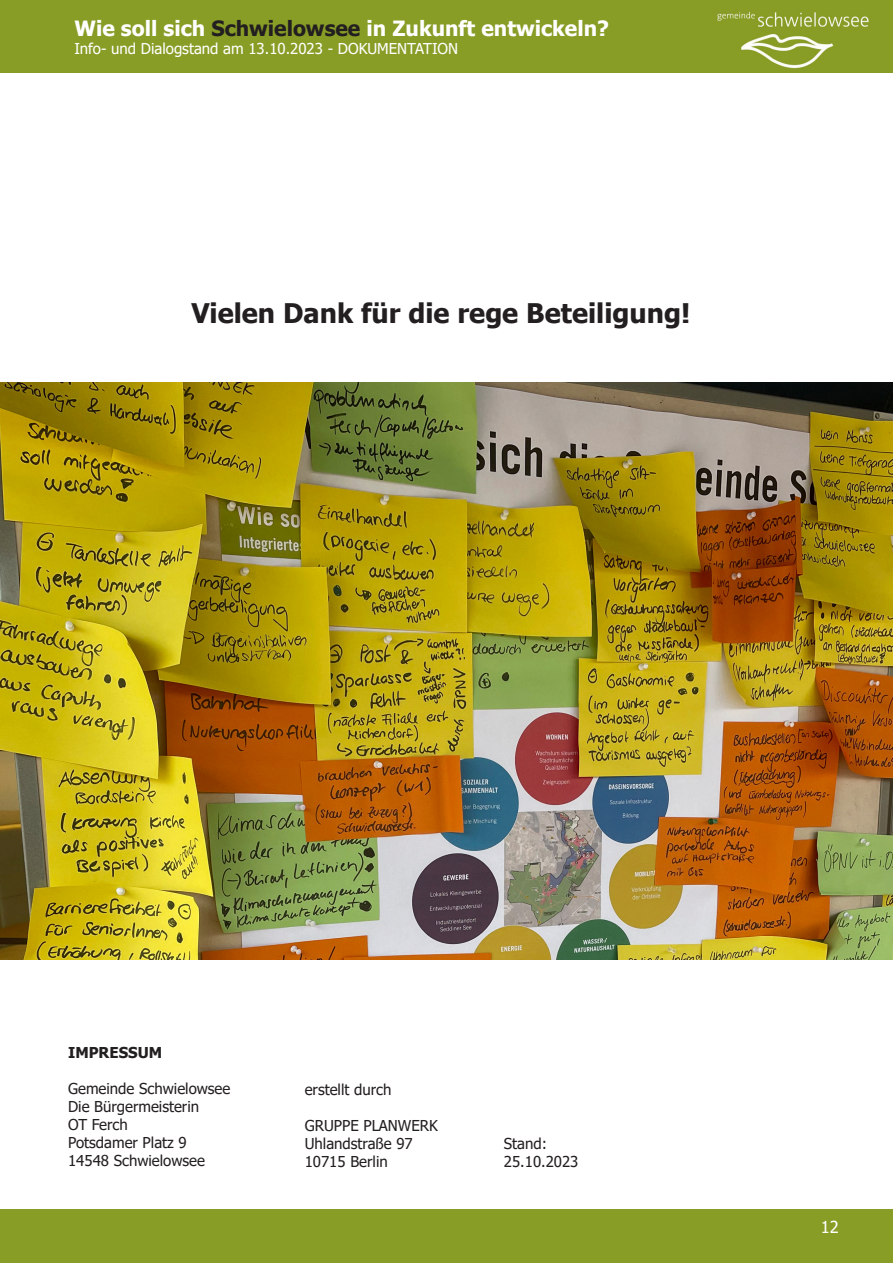
<style>
.page{position:relative;width:893px;height:1263px;background:#fff}
.page>*{position:absolute;margin:0;border:0;box-sizing:border-box;transform-origin:0 0}
.t1{font:700 27px "Tahoma";color:#231f20}
.t2{font:700 21px "Tahoma";color:#fff}
.t3{font:16.5px "Tahoma";color:#fff}
.t4{font:15px "Tahoma";color:#231f20}
.t5{font:15px "Tahoma";color:#fff}
.t6{font:700 15px "Tahoma";color:#231f20}
.s1{color:#231f20}
</style>
<div class="page">
<div style="left:0;top:0;width:893px;height:73px;background:#889d26"></div>
<div style="left:0;top:1209px;width:893px;height:54px;background:#889d26"></div>
<img style="left:717px;top:10px;width:153px;height:59px">
<img style="left:0;top:383px;width:892px;height:577px">
<h2 class="t2" style="left:74px;top:14px;width:536px">Wie soll sich <span class="s1">Schwielowsee</span> in Zukunft entwickeln?</h2>
<p class="t5" style="left:74px;top:38px;width:385px">Info- und Dialogstand am 13.10.2023 - DOKUMENTATION</p>
<p class="t1" style="left:191px;top:294px;width:500px">Vielen Dank für die rege Beteiligung!</p>
<p class="t6" style="left:68px;top:1042px;width:96px">IMPRESSUM</p>
<p class="t4" style="left:68px;top:1078px;width:164px">Gemeinde Schwielowsee</p>
<p class="t4" style="left:68px;top:1096px;width:133px">Die Bürgermeisterin</p>
<p class="t4" style="left:68px;top:1114px;width:61px">OT Ferch</p>
<p class="t4" style="left:68px;top:1132px;width:120px">Potsdamer Platz 9</p>
<p class="t4" style="left:68px;top:1150px;width:138px">14548 Schwielowsee</p>
<p class="t4" style="left:305px;top:1080px;width:88px">erstellt durch</p>
<p class="t4" style="left:305px;top:1116px;width:135px">GRUPPE PLANWERK</p>
<p class="t4" style="left:305px;top:1134px;width:110px">Uhlandstraße 97</p>
<p class="t4" style="left:305px;top:1152px;width:85px">10715 Berlin</p>
<p class="t4" style="left:504px;top:1134px;width:45px">Stand:</p>
<p class="t4" style="left:504px;top:1152px;width:76px">25.10.2023</p>
<p class="t3" style="left:821px;top:1215px;width:20px">12</p>
</div>
